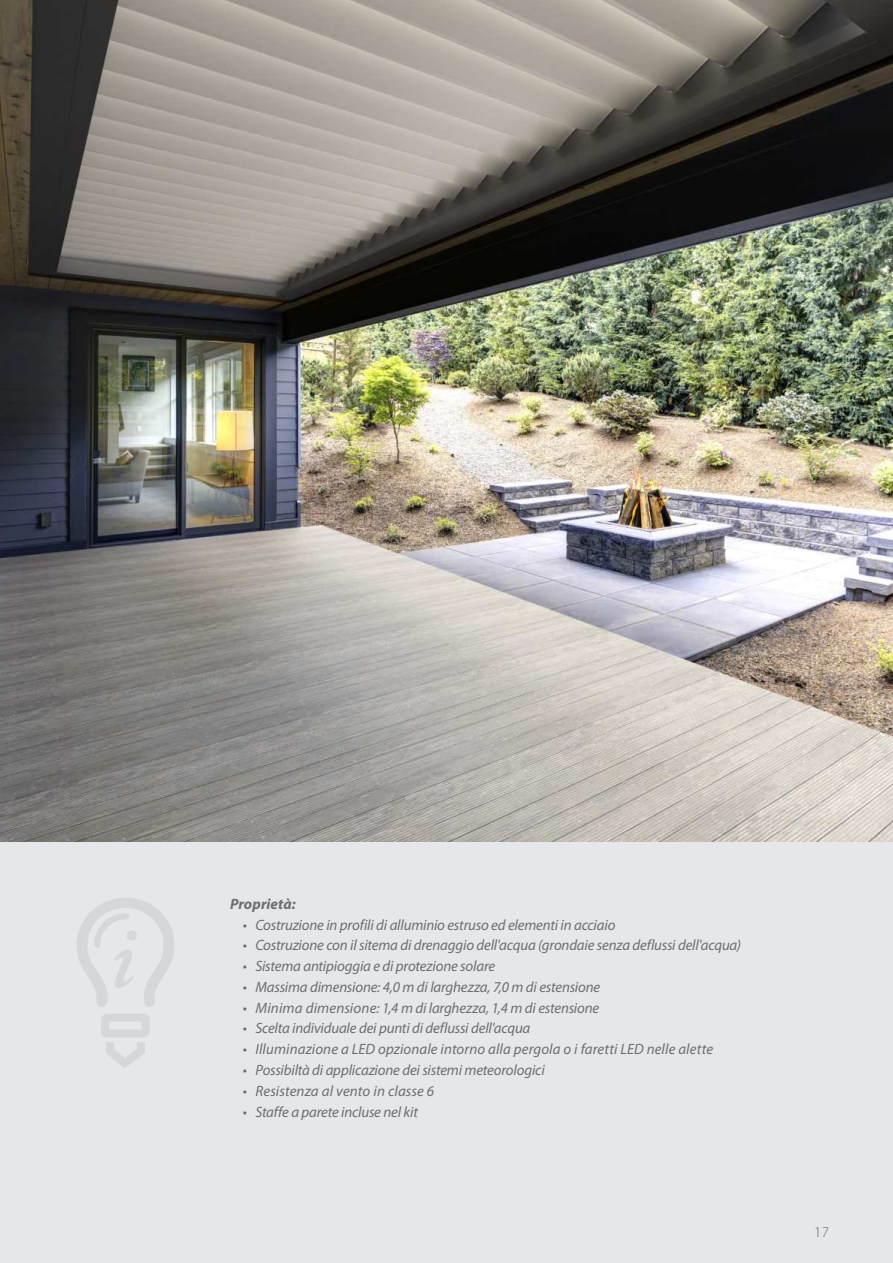
<style>
.page{position:relative;width:893px;height:1263px;background:#fff}
.page>*{position:absolute;margin:0;border:0;box-sizing:border-box;transform-origin:0 0}
.t1{font:italic 15px "Myriad Pro";letter-spacing:-.01em;color:#6d6e71}
.t2{font:italic 15px "Myriad Pro";letter-spacing:.01em;color:#6d6e71}
.t3{font:italic 700 15px "Myriad Pro";letter-spacing:.005em;color:#6d6e71}
.t4{font:300 15px "Myriad Pro";color:#6d6e71}
</style>
<div class="page">
<div style="left:0;top:842px;width:893px;height:421px;background:#e6e7e9"></div>
<img style="left:0;top:0;width:893px;height:842px">
<svg style="left:101px;top:1014px;width:49px;height:54px"></svg>
<svg style="left:77px;top:898px;width:97px;height:109px"></svg>
<p class="t3" style="left:230px;top:898px;width:67px">Proprietà:</p>
<p class="t1" style="left:243px;top:919px;width:374px">• Costruzione in profili di alluminio estruso ed elementi in acciaio</p>
<p class="t1" style="left:243px;top:939px;width:500px">• Costruzione con il sitema di drenaggio dell'acqua (grondaie senza deflussi dell'acqua)</p>
<p class="t1" style="left:243px;top:960px;width:254px">• Sistema antipioggia e di protezione solare</p>
<p class="t1" style="left:243px;top:981px;width:359px">• Massima dimensione: 4,0 m di larghezza, 7,0 m di estensione</p>
<p class="t1" style="left:243px;top:1002px;width:358px">• Minima dimensione: 1,4 m di larghezza, 1,4 m di estensione</p>
<p class="t1" style="left:243px;top:1022px;width:289px">• Scelta individuale dei punti di deflussi dell'acqua</p>
<p class="t2" style="left:243px;top:1043px;width:472px">• Illuminazione a LED opzionale intorno alla pergola o i faretti LED nelle alette</p>
<p class="t1" style="left:243px;top:1064px;width:303px">• Possibiltà di applicazione dei sistemi meteorologici</p>
<p class="t1" style="left:243px;top:1085px;width:193px">• Resistenza al vento in classe 6</p>
<p class="t1" style="left:243px;top:1106px;width:177px">• Staffe a parete incluse nel kit</p>
<p class="t4" style="left:814px;top:1226px;width:16px">17</p>
</div>
